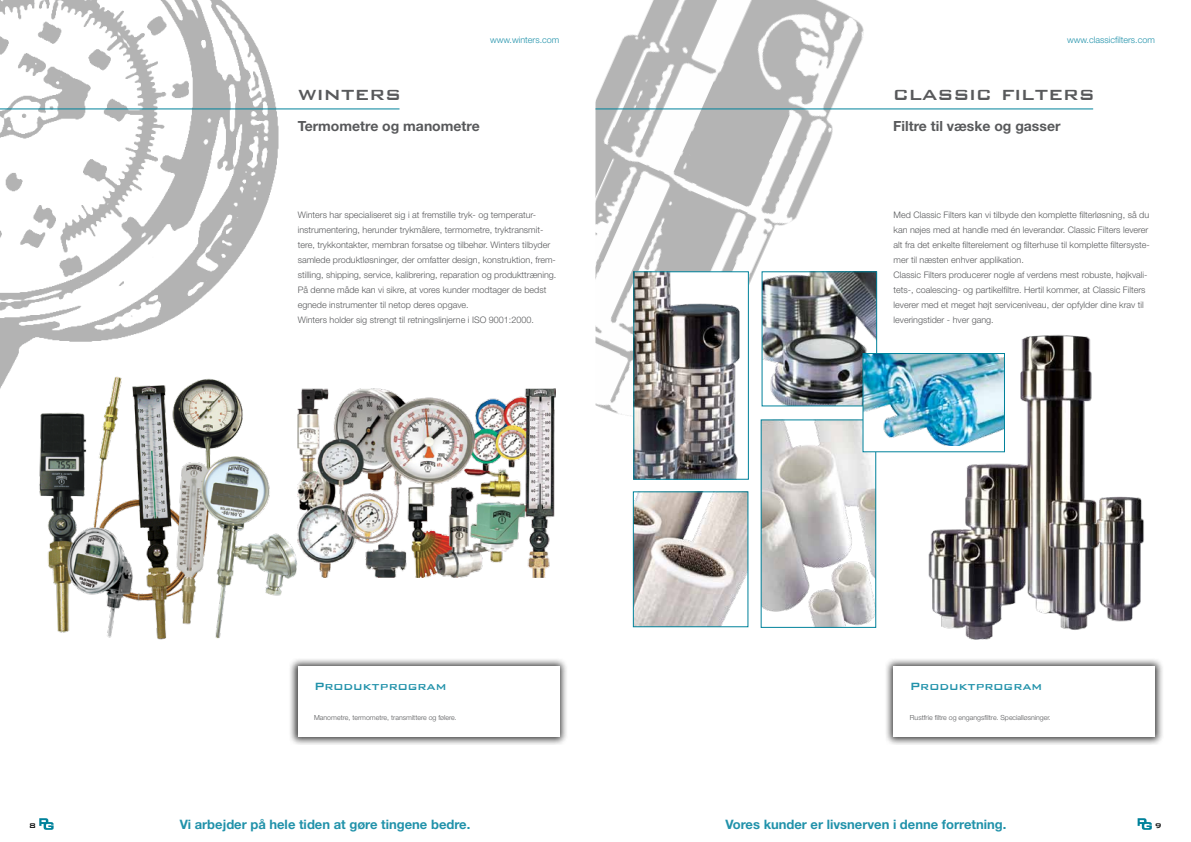
<style>
.page{position:relative;width:1191px;height:842px;background:#fff}
.page>*{position:absolute;margin:0;border:0;box-sizing:border-box;transform-origin:0 0}
.t1{font:500 24px "Bank Gothic";color:#58595b}
.t2{font:700 14px "Helvetica Neue";color:#58595b}
.t3{font:500 14px "Bank Gothic";color:#2192aa}
.t4{font:700 13px "Helvetica Neue";color:#2192aa}
.t5{font:300 9px/15px "Helvetica Neue";color:#58595b}
.t6{font:300 9px "Helvetica Neue";color:#2192aa}
.t7{font:500 9px "Bank Gothic";color:#000}
.t8{font:300 7px "Helvetica Neue";color:#58595b}
</style>
<div class="page">
<svg style="left:39px;top:818px;width:15px;height:12px"></svg>
<svg style="left:1137px;top:818px;width:15px;height:12px"></svg>
<img style="left:595px;top:0;width:321px;height:449px">
<img style="left:0;top:0;width:286px;height:389px">
<img style="left:303px;top:388px;width:252px;height:190px">
<img style="left:18px;top:368px;width:285px;height:272px">
<hr style="left:595px;top:108px;width:498px;height:1px;background:#00829b">
<hr style="left:0;top:108px;width:399px;height:1px;background:#00829b">
<img style="left:763px;top:422px;width:111px;height:204px">
<div style="left:761px;top:420px;width:115px;height:208px;border:1px solid #00829b"></div>
<img style="left:635px;top:274px;width:111px;height:203px">
<div style="left:633px;top:272px;width:115px;height:207px;border:1px solid #00829b"></div>
<img style="left:764px;top:274px;width:111px;height:130px">
<div style="left:762px;top:272px;width:115px;height:134px;border:1px solid #00829b"></div>
<img style="left:635px;top:494px;width:111px;height:131px">
<div style="left:633px;top:492px;width:115px;height:135px;border:1px solid #00829b"></div>
<img style="left:919px;top:334px;width:225px;height:306px">
<div style="left:863px;top:353px;width:141px;height:99px;background:#fff"></div>
<img style="left:864px;top:355px;width:138px;height:90px">
<div style="left:862px;top:353px;width:142px;height:99px;border:1px solid #00829b"></div>
<div style="left:287px;top:656px;width:281px;height:89px;background:#000;opacity:.75"></div>
<div style="left:298px;top:667px;width:261px;height:70px;background:#fff"></div>
<div style="left:883px;top:656px;width:280px;height:89px;background:#000;opacity:.75"></div>
<div style="left:893px;top:667px;width:262px;height:70px;background:#fff"></div>
<p class="t6" style="left:490px;top:34px;width:71px">www.winters.com</p>
<p class="t6" style="left:1067px;top:34px;width:89px">www.classicfilters.com</p>
<h1 class="t1" style="left:298px;top:75px;width:105px">winters</h1>
<h2 class="t2" style="left:298px;top:117px;width:183px">Termometre og manometre</h2>
<h1 class="t1" style="left:893px;top:75px;width:203px">classic filters</h1>
<h2 class="t2" style="left:893px;top:117px;width:169px">Filtre til væske og gasser</h2>
<p class="t5" style="left:298px;top:207px;width:260px">Winters har specialiseret sig i at fremstille tryk- og temperatur&shy;instrumentering, herunder trykmålere, termometre, tryktransmit&shy;tere, trykkontakter, membran forsatse og tilbehør. Winters tilbyder samlede produktløsninger, der omfatter design, konstruktion, frem&shy;stilling, shipping, service, kalibrering, reparation og produkttræning.<br>På denne måde kan vi sikre, at vores kunder modtager de bedst egnede instrumenter til netop deres opgave.<br>Winters holder sig strengt til retningslinjerne i ISO 9001:2000.</p>
<p class="t5" style="left:893px;top:207px;width:258px">Med Classic Filters kan vi tilbyde den komplette filterløsning, så du kan nøjes med at handle med én leverandør. Classic Filters leverer alt fra det enkelte filterelement og filterhuse til komplette filtersyste&shy;mer til næsten enhver applikation.<br>Classic Filters producerer nogle af verdens mest robuste, højkvali&shy;tets-, coalescing- og partikelfiltre. Hertil kommer, at Classic Filters leverer med et meget højt serviceniveau, der opfylder dine krav til leveringstider - hver gang.</p>
<h2 class="t3" style="left:314px;top:675px;width:134px">Produktprogram</h2>
<p class="t8" style="left:314px;top:713px;width:144px">Manometre, termometre, transmittere og følere.</p>
<h2 class="t3" style="left:910px;top:675px;width:134px">Produktprogram</h2>
<p class="t8" style="left:910px;top:713px;width:142px">Rustfrie filtre og engangsfiltre. Specialløsninger.</p>
<h3 class="t4" style="left:180px;top:816px;width:292px">Vi arbejder på hele tiden at gøre tingene bedre.</h3>
<h3 class="t4" style="left:725px;top:816px;width:282px">Vores kunder er livsnerven i denne forretning.</h3>
<p class="t7" style="left:29px;top:818px;width:8px">8</p>
<p class="t7" style="left:1155px;top:818px;width:8px">9</p>
</div>
